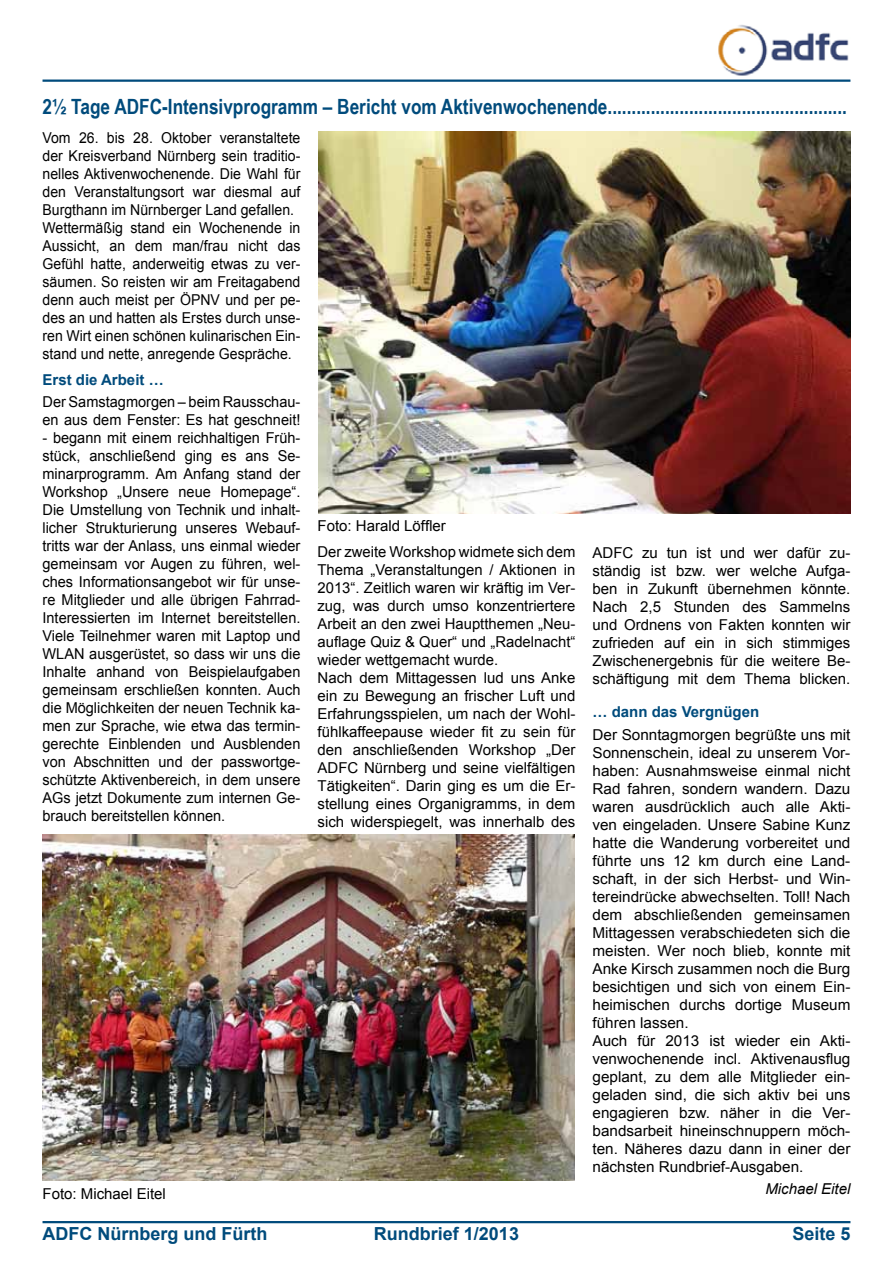
<style>
.page{position:relative;width:893px;height:1263px;background:#fff}
.page>*{position:absolute;margin:0;border:0;box-sizing:border-box;transform-origin:0 0}
.t1{font:700 21px "Arial Narrow";color:#004b7c}
.t2{font:700 18px "Arial";color:#004b7c}
.t3{font:15px/18px "Arial";color:#000}
.t4{font:15px/18px "Arial";color:#000;scale:.94 1}
.t5{font:700 15px "Arial";color:#004b7c}
.t6{font:italic 15px "Arial";color:#000}
</style>
<div class="page">
<hr style="left:43px;top:1221px;width:807px;height:2px;background:#004b7c">
<hr style="left:43px;top:80px;width:807px;height:2px;background:#004b7c">
<img style="left:718px;top:25px;width:131px;height:51px">
<img style="left:319px;top:131px;width:531px;height:383px">
<img style="left:43px;top:834px;width:531px;height:346px">
<h1 class="t1" style="left:43px;top:91px;width:806px">2½ Tage ADFC-Intensivprogramm – Bericht vom Aktivenwochenende..................................................</h1>
<p class="t4" style="left:43px;top:129px;width:276px">Vom 26. bis 28. Oktober veranstaltete der Kreisverband Nürnberg sein traditio&shy;nelles Aktivenwochenende. Die Wahl für den Veranstaltungsort war diesmal auf Burgthann im Nürnberger Land gefallen.<br>Wettermäßig stand ein Wochenende in Aussicht, an dem man/frau nicht das Gefühl hatte, anderweitig etwas zu ver&shy;säumen. So reisten wir am Freitagabend denn auch meist per ÖPNV und per pe&shy;des an und hatten als Erstes durch unse&shy;ren Wirt einen schönen kulinarischen Ein&shy;stand und nette, anregende Gespräche.</p>
<p class="t5" style="left:43px;top:369px;width:123px">Erst die Arbeit …</p>
<p class="t3" style="left:43px;top:393px;width:259px">Der Samstagmorgen – beim Rausschau&shy;en aus dem Fenster: Es hat geschneit!</p>
<p class="t3" style="left:43px;top:429px;width:259px;text-align:justify">- begann mit einem reichhaltigen Früh&shy;stück, anschließend ging es ans Se&shy;minarprogramm. Am Anfang stand der Workshop „Unsere neue Homepage“.<br>Die Umstellung von Technik und inhalt&shy;licher Strukturierung unseres Webauf&shy;tritts war der Anlass, uns einmal wieder gemeinsam vor Augen zu führen, wel&shy;ches Informationsangebot wir für unse&shy;re Mitglieder und alle übrigen Fahrrad-Interessierten im Internet bereitstellen.<br>Viele Teilnehmer waren mit Laptop und WLAN ausgerüstet, so dass wir uns die Inhalte anhand von Beispielaufgaben gemeinsam erschließen konnten. Auch die Möglichkeiten der neuen Technik ka&shy;men zur Sprache, wie etwa das termin&shy;gerechte Einblenden und Ausblenden von Abschnitten und der passwortge&shy;schützte Aktivenbereich, in dem unsere AGs jetzt Dokumente zum internen Ge&shy;brauch bereitstellen können.</p>
<p class="t3" style="left:317px;top:512px;width:259px;line-height:26.5px">Foto: Harald Löffler<br>Der zweite Workshop widmete sich dem</p>
<p class="t3" style="left:317px;top:561px;width:259px">Thema „Veranstaltungen / Aktionen in 2013“. Zeitlich waren wir kräftig im Ver&shy;zug, was durch umso konzentriertere Arbeit an den zwei Hauptthemen „Neu&shy;auflage Quiz &amp; Quer“ und „Radelnacht“ wieder wettgemacht wurde.<br>Nach dem Mittagessen lud uns Anke ein zu Bewegung an frischer Luft und Erfahrungsspielen, um nach der Wohl&shy;fühlkaffeepause wieder fit zu sein für den anschließenden Workshop „Der ADFC Nürnberg und seine vielfältigen Tätigkeiten“. Darin ging es um die Er&shy;stellung eines Organigramms, in dem sich widerspiegelt, was innerhalb des</p>
<p class="t3" style="left:592px;top:543px;width:259px;text-align:justify">ADFC zu tun ist und wer dafür zu&shy;ständig ist bzw. wer welche Aufga&shy;ben in Zukunft übernehmen könnte.<br>Nach 2,5 Stunden des Sammelns und Ordnens von Fakten konnten wir zufrieden auf ein in sich stimmiges Zwischenergebnis für die weitere Be&shy;schäftigung mit dem Thema blicken.</p>
<p class="t5" style="left:592px;top:702px;width:168px">… dann das Vergnügen</p>
<p class="t3" style="left:592px;top:725px;width:259px">Der Sonntagmorgen begrüßte uns mit Sonnenschein, ideal zu unserem Vor&shy;haben: Ausnahmsweise einmal nicht Rad fahren, sondern wandern. Dazu waren ausdrücklich auch alle Akti&shy;ven eingeladen. Unsere Sabine Kunz hatte die Wanderung vorbereitet und führte uns 12 km durch eine Land&shy;schaft, in der sich Herbst- und Win&shy;tereindrücke abwechselten. Toll! Nach dem abschließenden gemeinsamen Mittagessen verabschiedeten sich die meisten. Wer noch blieb, konnte mit Anke Kirsch zusammen noch die Burg besichtigen und sich von einem Ein&shy;heimischen durchs dortige Museum führen lassen.<br>Auch für 2013 ist wieder ein Akti&shy;venwochenende incl. Aktivenausflug geplant, zu dem alle Mitglieder ein&shy;geladen sind, die sich aktiv bei uns engagieren bzw. näher in die Ver&shy;bandsarbeit hineinschnuppern möch&shy;ten. Näheres dazu dann in einer der nächsten Rundbrief-Ausgaben.</p>
<p class="t6" style="left:765px;top:1179px;width:87px">Michael Eitel</p>
<p class="t3" style="left:43px;top:1185px;width:125px">Foto: Michael Eitel</p>
<p class="t2" style="left:43px;top:1222px;width:226px">ADFC Nürnberg und Fürth</p>
<p class="t2" style="left:374px;top:1222px;width:147px">Rundbrief 1/2013</p>
<p class="t2" style="left:792px;top:1222px;width:60px">Seite 5</p>
</div>
